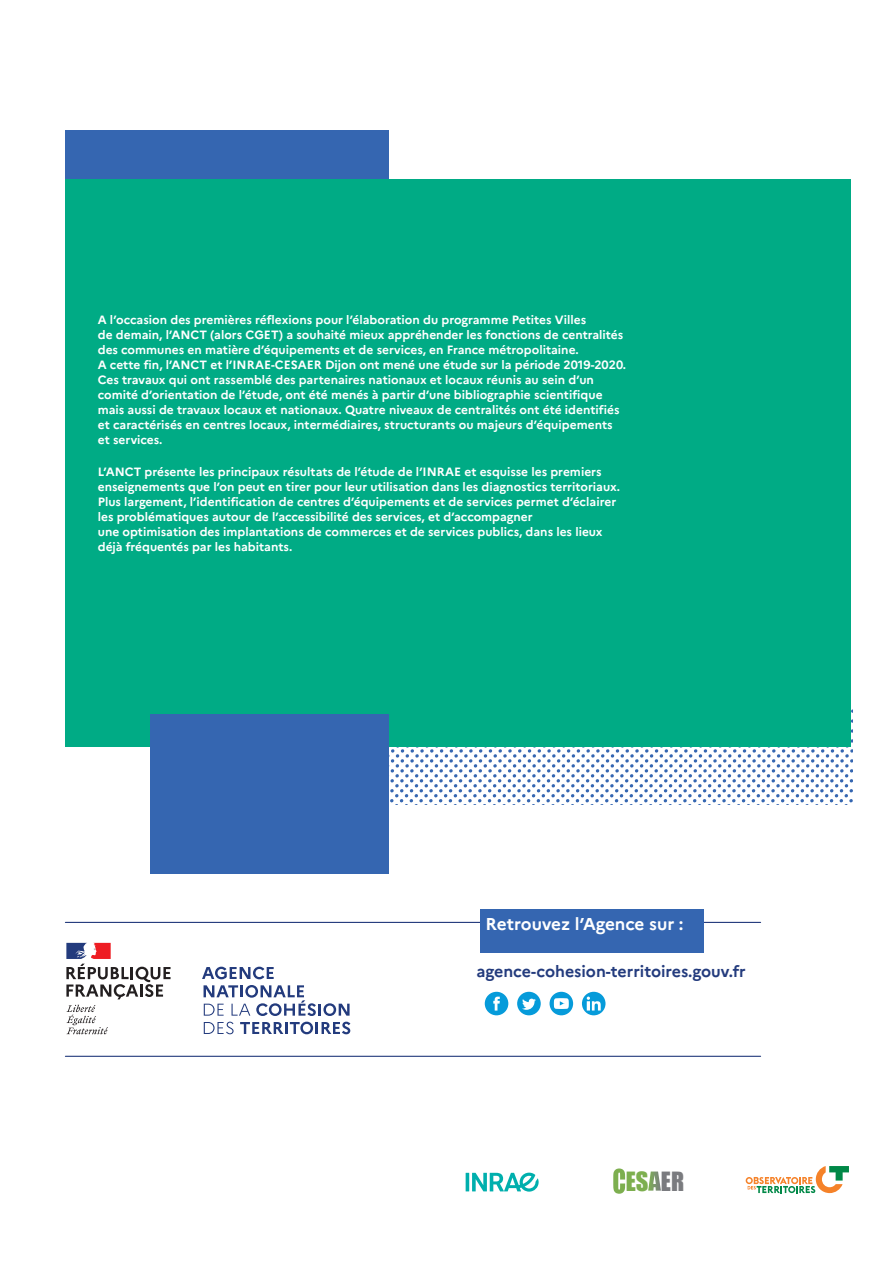
<style>
.page{position:relative;width:893px;height:1263px;background:#fff}
.page>*{position:absolute;margin:0;border:0;box-sizing:border-box;transform-origin:0 0}
.t1{font:24.3px "Impact";color:#7daf4f}
.t2{font:700 17.1px "Marianne";color:#fff}
.t3{font:700 16.05px "Marianne";color:#233b7d}
.t4{font:700 12px/15px "Marianne";color:#fff}
.s1{color:#7a7b7f}
</style>
<div class="page">
<div style="left:65px;top:131px;width:323px;height:272px;background:#3566b1"></div>
<svg style="left:388px;top:705px;width:465px;height:99px"></svg>
<div style="left:65px;top:180px;width:785px;height:567px;background:#00ab85"></div>
<div style="left:150px;top:715px;width:238px;height:159px;background:#3566b1"></div>
<hr style="left:65px;top:1056px;width:696px;height:1px;background:#233b7d">
<hr style="left:65px;top:922px;width:696px;height:1px;background:#233b7d">
<svg style="left:202px;top:967px;width:72px;height:12px"></svg>
<svg style="left:204px;top:985px;width:146px;height:31px"></svg>
<svg style="left:204px;top:1022px;width:30px;height:12px"></svg>
<svg style="left:240px;top:1022px;width:110px;height:12px"></svg>
<svg style="left:66px;top:1005px;width:42px;height:29px"></svg>
<svg style="left:66px;top:943px;width:105px;height:56px"></svg>
<svg style="left:582px;top:992px;width:23px;height:23px"></svg>
<div style="left:480px;top:909px;width:223px;height:44px;background:#3566b1"></div>
<svg style="left:485px;top:992px;width:23px;height:23px"></svg>
<svg style="left:517px;top:992px;width:24px;height:23px"></svg>
<svg style="left:550px;top:992px;width:23px;height:23px"></svg>
<svg style="left:613px;top:1168px;width:12px;height:26px"></svg>
<svg style="left:648px;top:1171px;width:13px;height:19px"></svg>
<hr style="left:466px;top:1173px;width:3px;height:18px;background:#00afad">
<svg style="left:472px;top:1172px;width:67px;height:19px"></svg>
<svg style="left:746px;top:1166px;width:103px;height:27px"></svg>
<p class="t4" style="left:98px;top:312px;width:530px">A l’occasion des premières réflexions pour l’élaboration du programme Petites Villes<br>de demain, l’ANCT (alors CGET) a souhaité mieux appréhender les fonctions de centralités des communes en matière d’équipements et de services, en France métropolitaine.<br>A cette fin, l’ANCT et l’INRAE-CESAER Dijon ont mené une étude sur la période 2019-2020.<br>Ces travaux qui ont rassemblé des partenaires nationaux et locaux réunis au sein d’un comité d’orientation de l’étude, ont été menés à partir d’une bibliographie scientifique mais aussi de travaux locaux et nationaux. Quatre niveaux de centralités ont été identifiés et caractérisés en centres locaux, intermédiaires, structurants ou majeurs d’équipements et services.</p>
<p class="t4" style="left:98px;top:464px;width:524px">L’ANCT présente les principaux résultats de l’étude de l’INRAE et esquisse les premiers enseignements que l’on peut en tirer pour leur utilisation dans les diagnostics territoriaux.<br>Plus largement, l’identification de centres d’équipements et de services permet d’éclairer les problématiques autour de l’accessibilité des services, et d’accompagner<br>une optimisation des implantations de commerces et de services publics, dans les lieux déjà fréquentés par les habitants.</p>
<h2 class="t2" style="left:485px;top:913px;width:200px">Retrouvez l’Agence sur :</h2>
<h3 class="t3" style="left:476px;top:961px;width:271px">agence-cohesion-territoires.gouv.fr</h3>
<h1 class="t1" style="left:626px;top:1162px;width:60px">ES <span class="s1">ER</span></h1>
</div>
